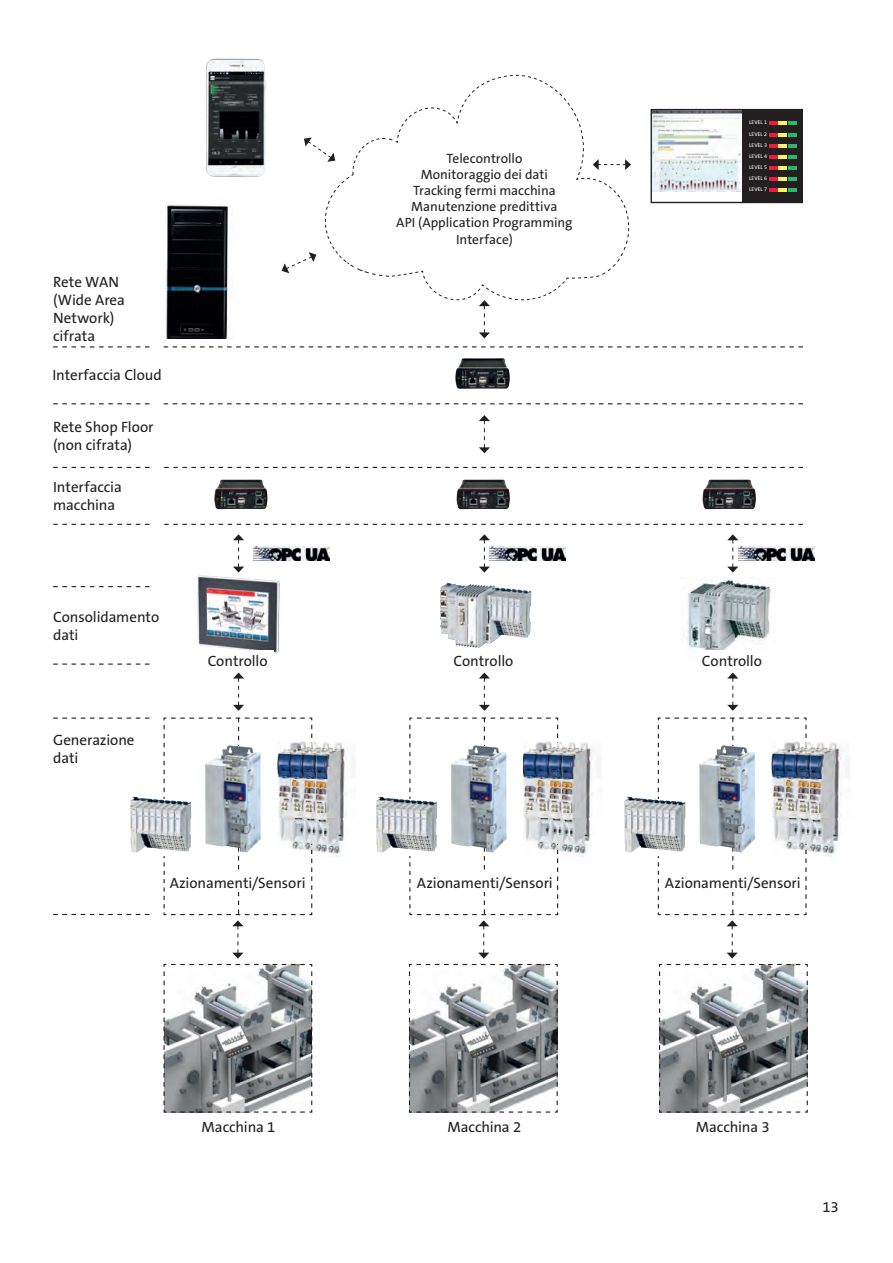
<style>
.page{position:relative;width:893px;height:1263px;background:#fff}
.page>*{position:absolute;margin:0;border:0;box-sizing:border-box;transform-origin:0 0}
.t1{font:15px/18px "The Sans B5 Plain";letter-spacing:-.005em;color:#231f20}
.t2{font:13.5px/16.2px "The Sans B5 Plain";color:#231f20;text-align:center}
.t3{font:5.4px/10.9px "The Sans B5 Plain";color:#fff}
</style>
<div class="page">
<svg style="left:164px;top:524px;width:638px;height:1px"></svg>
<svg style="left:163px;top:403px;width:639px;height:1px"></svg>
<svg style="left:164px;top:467px;width:638px;height:1px"></svg>
<svg style="left:163px;top:346px;width:639px;height:1px"></svg>
<img style="left:253px;top:546px;width:76px;height:14px">
<img style="left:489px;top:546px;width:76px;height:14px">
<img style="left:738px;top:546px;width:75px;height:14px">
<svg style="left:324px;top:75px;width:304px;height:225px"></svg>
<svg style="left:53px;top:346px;width:96px;height:1px"></svg>
<svg style="left:53px;top:467px;width:96px;height:1px"></svg>
<svg style="left:53px;top:403px;width:96px;height:1px"></svg>
<svg style="left:53px;top:586px;width:96px;height:1px"></svg>
<svg style="left:53px;top:717px;width:96px;height:1px"></svg>
<svg style="left:53px;top:524px;width:96px;height:1px"></svg>
<svg style="left:53px;top:663px;width:96px;height:1px"></svg>
<svg style="left:53px;top:914px;width:96px;height:1px"></svg>
<img style="left:214px;top:479px;width:53px;height:30px">
<img style="left:456px;top:479px;width:53px;height:30px">
<img style="left:702px;top:479px;width:53px;height:30px">
<img style="left:455px;top:358px;width:55px;height:31px">
<img style="left:130px;top:796px;width:61px;height:56px">
<img style="left:278px;top:742px;width:77px;height:114px">
<svg style="left:163px;top:717px;width:154px;height:86px"></svg>
<img style="left:205px;top:745px;width:56px;height:84px">
<img style="left:376px;top:796px;width:61px;height:56px">
<img style="left:523px;top:742px;width:78px;height:114px">
<img style="left:409px;top:717px;width:154px;height:86px">
<img style="left:450px;top:745px;width:56px;height:84px">
<img style="left:624px;top:796px;width:61px;height:56px">
<img style="left:772px;top:742px;width:77px;height:114px">
<svg style="left:657px;top:717px;width:154px;height:86px"></svg>
<img style="left:698px;top:745px;width:56px;height:84px">
<img style="left:197px;top:575px;width:83px;height:78px">
<svg style="left:233px;top:672px;width:11px;height:39px"></svg>
<svg style="left:479px;top:672px;width:10px;height:39px"></svg>
<svg style="left:479px;top:534px;width:10px;height:38px"></svg>
<svg style="left:727px;top:672px;width:11px;height:39px"></svg>
<svg style="left:233px;top:534px;width:11px;height:38px"></svg>
<svg style="left:479px;top:415px;width:10px;height:38px"></svg>
<svg style="left:455px;top:276px;width:140px;height:62px"></svg>
<svg style="left:727px;top:534px;width:11px;height:38px"></svg>
<svg style="left:281px;top:252px;width:35px;height:21px"></svg>
<svg style="left:304px;top:138px;width:76px;height:80px"></svg>
<svg style="left:513px;top:74px;width:117px;height:158px"></svg>
<svg style="left:163px;top:829px;width:150px;height:284px"></svg>
<img style="left:205px;top:59px;width:60px;height:118px">
<img style="left:166px;top:205px;width:66px;height:133px">
<img style="left:440px;top:583px;width:91px;height:65px">
<img style="left:686px;top:577px;width:85px;height:73px">
<svg style="left:408px;top:829px;width:150px;height:284px"></svg>
<svg style="left:657px;top:829px;width:151px;height:284px"></svg>
<div style="left:202px;top:650px;width:71px;height:20px;background:#fff"></div>
<div style="left:169px;top:872px;width:136px;height:20px;background:#fff"></div>
<div style="left:414px;top:872px;width:141px;height:20px;background:#fff"></div>
<div style="left:660px;top:872px;width:144px;height:20px;background:#fff"></div>
<img style="left:652px;top:111px;width:90px;height:81px">
<div style="left:650px;top:109px;width:152px;height:94px;border:1px solid #231f20"></div>
<div style="left:742px;top:110px;width:60px;height:92px;background:#231f20"></div>
<svg style="left:769px;top:121px;width:27px;height:3px"></svg>
<svg style="left:769px;top:133px;width:27px;height:3px"></svg>
<svg style="left:769px;top:144px;width:27px;height:3px"></svg>
<svg style="left:769px;top:155px;width:27px;height:3px"></svg>
<svg style="left:769px;top:166px;width:27px;height:3px"></svg>
<svg style="left:769px;top:177px;width:27px;height:3px"></svg>
<svg style="left:769px;top:188px;width:27px;height:3px"></svg>
<p class="t1" style="left:53px;top:273px;width:73px">Rete WAN (Wide Area<br>Network) cifrata</p>
<p class="t1" style="left:52px;top:367px;width:111px">Interfaccia Cloud</p>
<p class="t1" style="left:53px;top:419px;width:102px">Rete Shop Floor (non cifrata)</p>
<p class="t1" style="left:53px;top:478px;width:70px">Interfaccia macchina</p>
<p class="t1" style="left:53px;top:608px;width:107px">Consolidamento dati</p>
<p class="t1" style="left:53px;top:732px;width:83px">Generazione dati</p>
<p class="t2" style="left:396px;top:150px;width:177px">Telecontrollo<br>Monitoraggio dei dati<br>Tracking fermi macchina<br>Manutenzione predittiva<br>API (Application Programming<br>Interface)</p>
<p class="t3" style="left:748px;top:117px;width:20px;line-height:11.9px">LEVEL 1<br>LEVEL 2</p>
<p class="t3" style="left:748px;top:140px;width:20px;text-align:justify">LEVEL 3<br>LEVEL 4<br>LEVEL 5<br>LEVEL 6<br>LEVEL 7</p>
<p class="t1" style="left:207px;top:652px;width:61px">Controllo</p>
<p class="t1" style="left:453px;top:652px;width:61px">Controllo</p>
<p class="t1" style="left:701px;top:652px;width:61px">Controllo</p>
<p class="t1" style="left:170px;top:874px;width:137px">Azionamenti/Sensori</p>
<p class="t1" style="left:416px;top:874px;width:137px">Azionamenti/Sensori</p>
<p class="t1" style="left:664px;top:874px;width:137px">Azionamenti/Sensori</p>
<p class="t1" style="left:201px;top:1118px;width:75px">Macchina 1</p>
<p class="t1" style="left:447px;top:1118px;width:75px">Macchina 2</p>
<p class="t1" style="left:695px;top:1118px;width:75px">Macchina 3</p>
<p class="t1" style="left:822px;top:1198px;width:18px">13</p>
</div>
